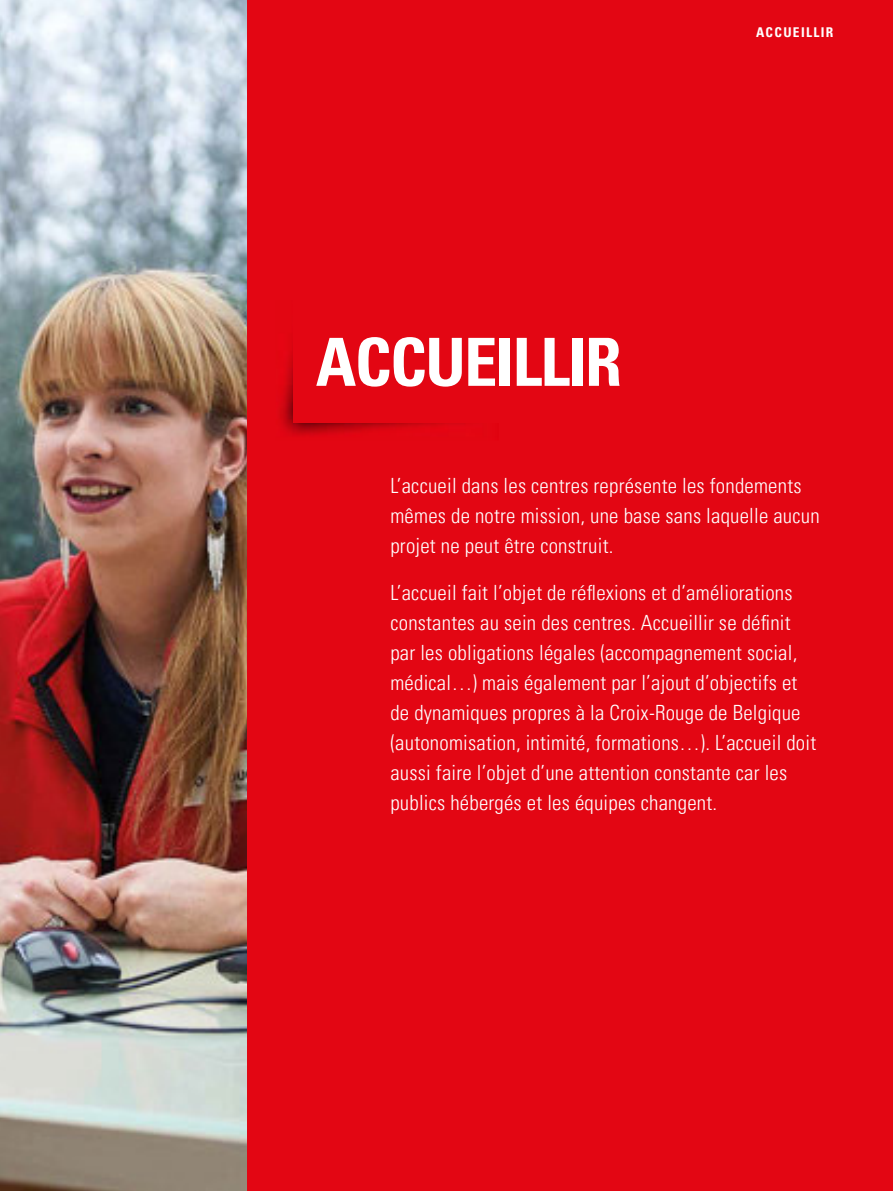
<style>
.page{position:relative;width:893px;height:1191px;background:#fff}
.page>*{position:absolute;margin:0;border:0;box-sizing:border-box;transform-origin:0 0}
.t1{font:700 condensed 66.45px "Univers LT Std";letter-spacing:-.025em;color:#fff}
.t2{font:300 condensed 21px/30px "Univers LT Std";letter-spacing:.01em;color:#fff}
.t3{font:700 condensed 13.5px "Univers LT Std";letter-spacing:.1em;color:#fff}
</style>
<div class="page">
<img style="left:0;top:0;width:248px;height:1191px">
<div style="left:248px;top:0;width:645px;height:1191px;background:#e30613"></div>
<img style="left:279px;top:343px;width:186px;height:93px">
<div style="left:294px;top:300px;width:244px;height:122px;background:#e30613"></div>
<h1 class="t1" style="left:316px;top:321px;width:308px">ACCUEILLIR</h1>
<p class="t3" style="left:756px;top:24px;width:79px">ACCUEILLIR</p>
<p class="t2" style="left:390px;top:470px;width:431px">L’accueil dans les centres représente les fondements mêmes de notre mission, une base sans laquelle aucun projet ne peut être construit.</p>
<p class="t2" style="left:390px;top:577px;width:427px">L’accueil fait l’objet de réflexions et d’améliorations constantes au sein des centres. Accueillir se définit par les obligations légales (accompagnement social, médical…) mais également par l’ajout d’objectifs et de dynamiques propres à la Croix-Rouge de Belgique (autonomisation, intimité, formations…). L’accueil doit aussi faire l’objet d’une attention constante car les publics hébergés et les équipes changent.</p>
</div>
